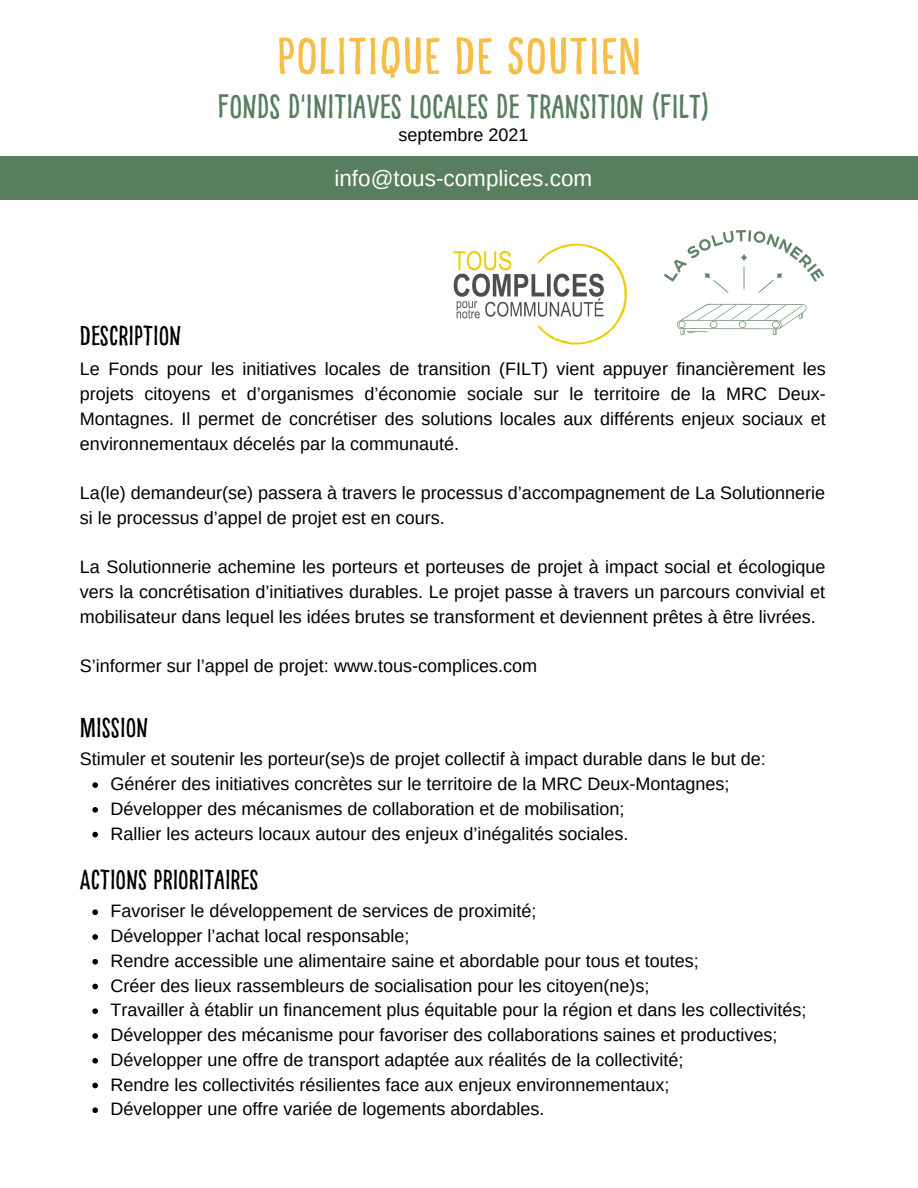
<style>
.page{position:relative;width:918px;height:1188px;background:#fff}
.page>*{position:absolute;margin:0;border:0;box-sizing:border-box;transform-origin:0 0}
.t1{font:51.45px "Pinto NO 01";letter-spacing:.02em;color:#f5be49}
.t2{font:33px "Pinto NO 01";color:#587e60}
.t3{font:27px "Pinto NO 01";color:#000}
.t4{font:22.5px "Arimo";color:#fffff9}
.t5{font:18px/24.8px "Arimo";color:#000;text-align:justify}
</style>
<div class="page">
<div style="left:0;top:156px;width:918px;height:44px;background:#587e60"></div>
<img style="left:664px;top:230px;width:160px;height:105px">
<img style="left:453px;top:243px;width:174px;height:102px">
<svg style="left:92px;top:782px;width:6px;height:6px"></svg>
<svg style="left:92px;top:807px;width:6px;height:6px"></svg>
<svg style="left:92px;top:832px;width:6px;height:5px"></svg>
<svg style="left:92px;top:909px;width:6px;height:6px"></svg>
<svg style="left:92px;top:934px;width:6px;height:6px"></svg>
<svg style="left:92px;top:959px;width:6px;height:6px"></svg>
<svg style="left:92px;top:984px;width:6px;height:5px"></svg>
<svg style="left:92px;top:1008px;width:6px;height:6px"></svg>
<svg style="left:92px;top:1033px;width:6px;height:6px"></svg>
<svg style="left:92px;top:1058px;width:6px;height:6px"></svg>
<svg style="left:92px;top:1083px;width:6px;height:5px"></svg>
<svg style="left:92px;top:1107px;width:6px;height:6px"></svg>
<p class="t1" style="left:277px;top:22px;width:366px">POLITIQUE DE SOUTIEN</p>
<p class="t2" style="left:218px;top:85px;width:493px">FONDS D'INITIAVES LOCALES DE TRANSITION (FILT)</p>
<p class="t5" style="left:398px;top:122px;width:132px">septembre 2021</p>
<p class="t4" style="left:334px;top:165px;width:259px">info@tous-complices.com</p>
<p class="t3" style="left:80px;top:318px;width:103px">DESCRIPTION</p>
<p class="t5" style="left:80px;top:357px;width:747px">Le Fonds pour les initiatives locales de transition (FILT) vient appuyer financièrement les projets citoyens et d’organismes d’économie sociale sur le territoire de la MRC Deux-Montagnes. Il permet de concrétiser des solutions locales aux différents enjeux sociaux et environnementaux décelés par la communauté.</p>
<p class="t5" style="left:80px;top:480px;width:747px">La(le) demandeur(se) passera à travers le processus d’accompagnement de La Solutionnerie si le processus d’appel de projet est en cours.</p>
<p class="t5" style="left:80px;top:555px;width:747px">La Solutionnerie achemine les porteurs et porteuses de projet à impact social et écologique vers la concrétisation d’initiatives durables. Le projet passe à travers un parcours convivial et mobilisateur dans lequel les idées brutes se transforment et deviennent prêtes à être livrées.</p>
<p class="t5" style="left:80px;top:654px;width:459px">S’informer sur l’appel de projet: www.tous-complices.com</p>
<p class="t3" style="left:80px;top:710px;width:70px">MISSION</p>
<p class="t5" style="left:111px;top:772px;width:620px">Générer des initiatives concrètes sur le territoire de la MRC Deux-Montagnes;</p>
<p class="t5" style="left:111px;top:796px;width:516px">Développer des mécanismes de collaboration et de mobilisation;</p>
<p class="t5" style="left:111px;top:821px;width:519px">Rallier les acteurs locaux autour des enjeux d’inégalités sociales.</p>
<p class="t5" style="left:80px;top:747px;width:687px">Stimuler et soutenir les porteur(se)s de projet collectif à impact durable dans le but de:</p>
<p class="t3" style="left:80px;top:862px;width:180px">ACTIONS PRIORITAIRES</p>
<p class="t5" style="left:111px;top:899px;width:427px">Favoriser le développement de services de proximité;</p>
<p class="t5" style="left:111px;top:923px;width:301px">Développer l’achat local responsable;</p>
<p class="t5" style="left:111px;top:948px;width:590px">Rendre accessible une alimentaire saine et abordable pour tous et toutes;</p>
<p class="t5" style="left:111px;top:973px;width:540px">Créer des lieux rassembleurs de socialisation pour les citoyen(ne)s;</p>
<p class="t5" style="left:111px;top:998px;width:697px">Travailler à établir un financement plus équitable pour la région et dans les collectivités;</p>
<p class="t5" style="left:111px;top:1022px;width:669px">Développer des mécanisme pour favoriser des collaborations saines et productives;</p>
<p class="t5" style="left:111px;top:1047px;width:574px">Développer une offre de transport adaptée aux réalités de la collectivité;</p>
<p class="t5" style="left:111px;top:1072px;width:560px">Rendre les collectivités résilientes face aux enjeux environnementaux;</p>
<p class="t5" style="left:111px;top:1097px;width:436px">Développer une offre variée de logements abordables.</p>
</div>
